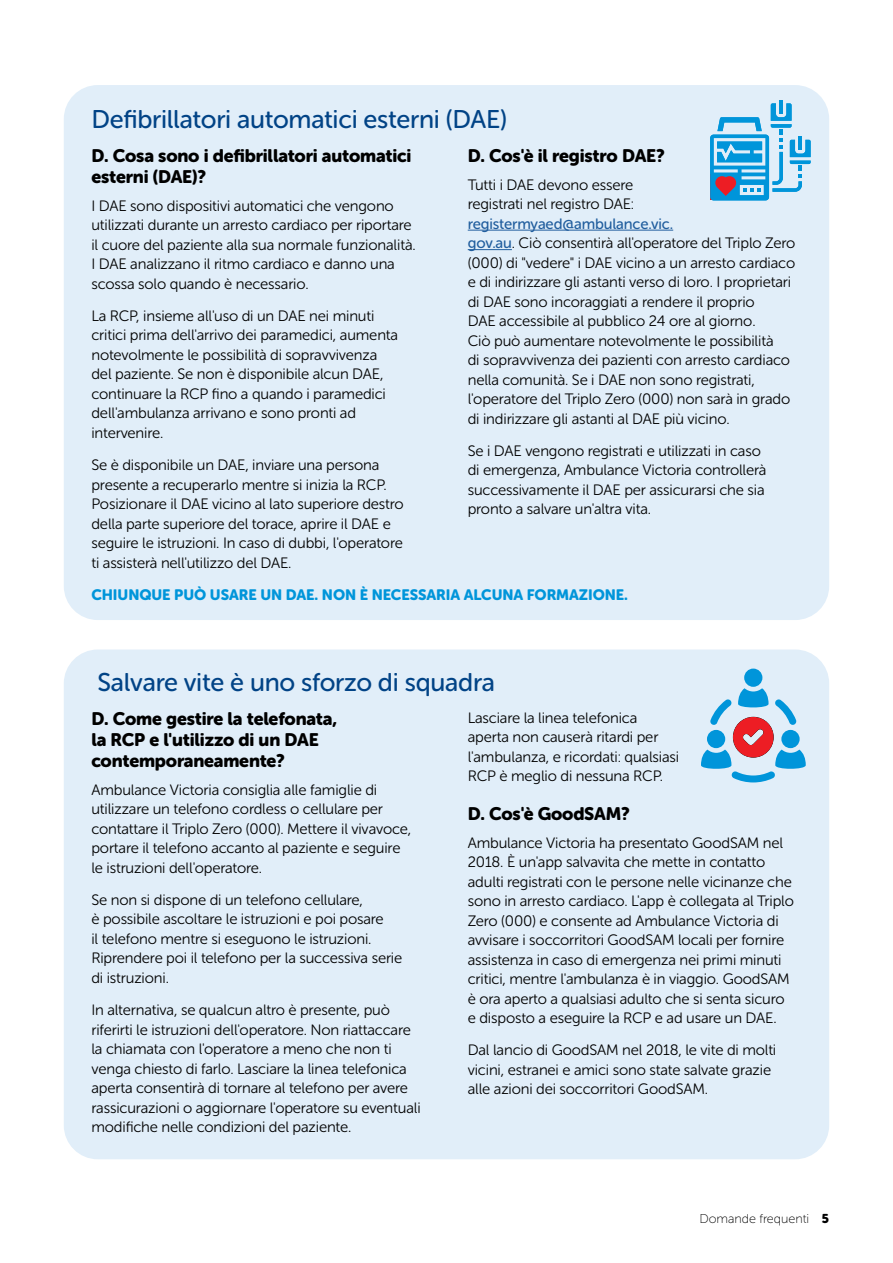
<style>
.page{position:relative;width:893px;height:1263px;background:#fff}
.page>*{position:absolute;margin:0;border:0;box-sizing:border-box;transform-origin:0 0}
.t1{font:25.5px "Museo Sans Rounded 500";letter-spacing:-.01em;color:#014386}
.t2{font:18px/21px "Museo Sans Rounded 900";letter-spacing:-.01em;color:#000}
.t3{font:15px/19.5px "Museo Sans Rounded 300";letter-spacing:-.01em;color:#000}
.t4{font:15px "Museo Sans Rounded 900";letter-spacing:-.005em;color:#0095da}
.t5{font:15px "Museo Sans Rounded 500";letter-spacing:-.01em;color:#215e9e}
.t6{font:12.75px "Museo Sans Rounded 100";color:#000}
.s1{font-family:"Museo Sans Rounded 500";color:#215e9e}
.s2{font-family:"Museo Sans Rounded 900"}
</style>
<div class="page">
<div style="left:64px;top:85px;width:765px;height:535px;background:#e1eef9;border-radius:34px"></div>
<hr style="left:468px;top:230px;width:205px;height:1px;background:#215e9e">
<hr style="left:468px;top:249px;width:44px;height:1px;background:#215e9e">
<div style="left:64px;top:649px;width:765px;height:510px;background:#e1eef9;border-radius:34px"></div>
<div style="left:744px;top:668px;width:18px;height:19px;background:#0095da;border-radius:50%"></div>
<svg style="left:701px;top:688px;width:105px;height:94px"></svg>
<hr style="left:779px;top:100px;width:4px;height:14px;background:#0095da">
<svg style="left:710px;top:103px;width:101px;height:97px"></svg>
<h1 class="t1" style="left:91px;top:105px;width:417px">Defibrillatori automatici esterni (DAE)</h1>
<p class="t2" style="left:91px;top:145px;width:322px">D. Cosa sono i defibrillatori automatici esterni (DAE)?</p>
<p class="t3" style="left:91px;top:196px;width:326px">I DAE sono dispositivi automatici che vengono utilizzati durante un arresto cardiaco per riportare il cuore del paziente alla sua normale funzionalità.<br>I DAE analizzano il ritmo cardiaco e danno una scossa solo quando è necessario.</p>
<p class="t3" style="left:91px;top:306px;width:308px">La RCP, insieme all'uso di un DAE nei minuti critici prima dell'arrivo dei paramedici, aumenta notevolmente le possibilità di sopravvivenza del paziente. Se non è disponibile alcun DAE, continuare la RCP fino a quando i paramedici dell'ambulanza arrivano e sono pronti ad intervenire.</p>
<p class="t3" style="left:91px;top:455px;width:314px">Se è disponibile un DAE, inviare una persona presente a recuperarlo mentre si inizia la RCP.<br>Posizionare il DAE vicino al lato superiore destro della parte superiore del torace, aprire il DAE e seguire le istruzioni. In caso di dubbi, l'operatore ti assisterà nell'utilizzo del DAE.</p>
<p class="t2" style="left:468px;top:145px;width:199px">D. Cos'è il registro DAE?</p>
<p class="t3" style="left:468px;top:175px;width:168px">Tutti i DAE devono essere registrati nel registro DAE:</p>
<p class="t5" style="left:468px;top:215px;width:207px">registermyaed@ambulance.vic.</p>
<p class="t3" style="left:468px;top:233px;width:329px"><span class="s1">gov.au</span>. Ciò consentirà all'operatore del Triplo Zero (000) di "vedere" i DAE vicino a un arresto cardiaco e di indirizzare gli astanti verso di loro. I proprietari di DAE sono incoraggiati a rendere il proprio<br>DAE accessibile al pubblico 24 ore al giorno.<br>Ciò può aumentare notevolmente le possibilità<br>di sopravvivenza dei pazienti con arresto cardiaco nella comunità. Se i DAE non sono registrati, l'operatore del Triplo Zero (000) non sarà in grado di indirizzare gli astanti al DAE più vicino.</p>
<p class="t3" style="left:468px;top:441px;width:300px">Se i DAE vengono registrati e utilizzati in caso di emergenza, Ambulance Victoria controllerà successivamente il DAE per assicurarsi che sia pronto a salvare un'altra vita.</p>
<p class="t4" style="left:91px;top:586px;width:538px">CHIUNQUE PUÒ USARE UN DAE. NON È NECESSARIA ALCUNA FORMAZIONE.</p>
<h1 class="t1" style="left:98px;top:668px;width:399px">Salvare vite è uno sforzo di squadra</h1>
<p class="t2" style="left:91px;top:708px;width:247px">D. Come gestire la telefonata, la RCP e l'utilizzo di un DAE contemporaneamente?</p>
<p class="t3" style="left:91px;top:780px;width:321px">Ambulance Victoria consiglia alle famiglie di utilizzare un telefono cordless o cellulare per contattare il Triplo Zero (000). Mettere il vivavoce, portare il telefono accanto al paziente e seguire le istruzioni dell'operatore.</p>
<p class="t3" style="left:91px;top:890px;width:312px">Se non si dispone di un telefono cellulare,<br>è possibile ascoltare le istruzioni e poi posare<br>il telefono mentre si eseguono le istruzioni.<br>Riprendere poi il telefono per la successiva serie di istruzioni.</p>
<p class="t3" style="left:91px;top:1000px;width:331px">In alternativa, se qualcun altro è presente, può riferirti le istruzioni dell'operatore. Non riattaccare la chiamata con l'operatore a meno che non ti venga chiesto di farlo. Lasciare la linea telefonica aperta consentirà di tornare al telefono per avere rassicurazioni o aggiornare l'operatore su eventuali modifiche nelle condizioni del paziente.</p>
<p class="t3" style="left:468px;top:708px;width:213px">Lasciare la linea telefonica aperta non causerà ritardi per l'ambulanza, e ricordati: qualsiasi<br>RCP è meglio di nessuna RCP.</p>
<p class="t2" style="left:468px;top:803px;width:164px">D. Cos'è GoodSAM?</p>
<p class="t3" style="left:468px;top:833px;width:328px">Ambulance Victoria ha presentato GoodSAM nel 2018. È un'app salvavita che mette in contatto adulti registrati con le persone nelle vicinanze che sono in arresto cardiaco. L'app è collegata al Triplo Zero (000) e consente ad Ambulance Victoria di avvisare i soccorritori GoodSAM locali per fornire assistenza in caso di emergenza nei primi minuti critici, mentre l'ambulanza è in viaggio. GoodSAM è ora aperto a qualsiasi adulto che si senta sicuro e disposto a eseguire la RCP e ad usare un DAE.</p>
<p class="t3" style="left:468px;top:1040px;width:310px">Dal lancio di GoodSAM nel 2018, le vite di molti vicini, estranei e amici sono state salvate grazie alle azioni dei soccorritori GoodSAM.</p>
<p class="t6" style="left:699px;top:1211px;width:131px">Domande frequenti <span class="s2">5</span></p>
</div>
